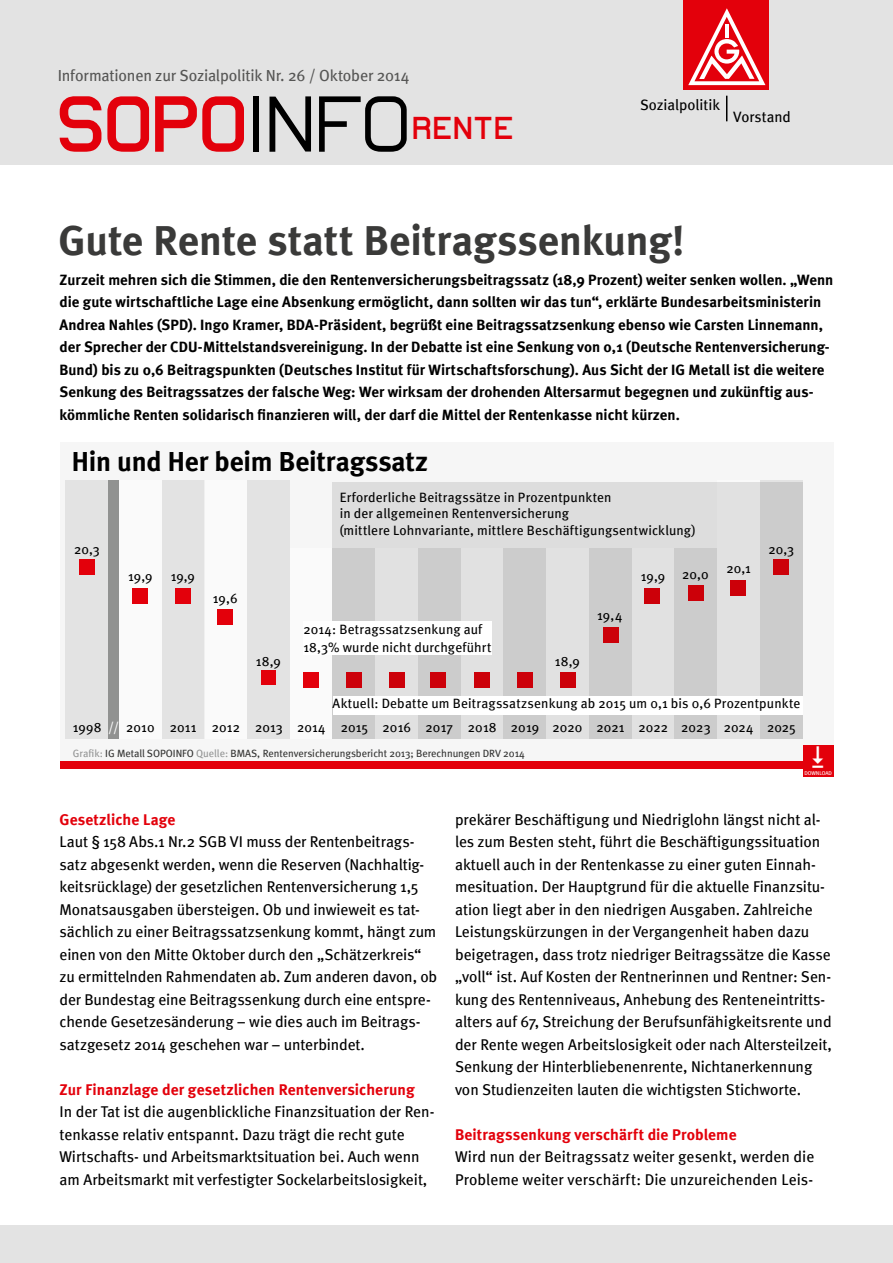
<style>
.page{position:relative;width:893px;height:1263px;background:#fff}
.page>*{position:absolute;margin:0;border:0;box-sizing:border-box;transform-origin:0 0}
.t1{font:79.5px "Lastwaerkbold";color:#e3000b}
.t2{font:700 42px "Meta";color:#3a3a39}
.t3{font:31.5px "Lastwaerkbold";letter-spacing:.025em;color:#e3000b}
.t4{font:700 27.6px "Meta";letter-spacing:-.005em;color:#000}
.t5{font:16.05px "Meta";letter-spacing:-.01em;color:#565655}
.t6{font:15.6px/22.5px "Meta";color:#000}
.t7{font:700 15.6px "Meta";letter-spacing:.005em;color:#e3000b}
.t8{font:700 15px/22.5px "Meta";letter-spacing:.005em;color:#000}
.t9{font:15px "Meta";letter-spacing:-.005em;color:#000}
.t10{font:13.5px/16.5px "Meta";letter-spacing:.01em;color:#000}
.t11{font:13.5px "Meta";color:#fff}
.t12{font:10.5px "Meta";color:#343433}
.t13{font:5.55px "Meta";color:#fff}
.s1{font-family:"Lastwaerkregular";color:#000}
.s2{color:#939494}
</style>
<div class="page">
<div style="left:60px;top:442px;width:773px;height:324px;background:#f6f6f6"></div>
<div style="left:60px;top:761px;width:773px;height:7px;background:#e3000b"></div>
<div style="left:0;top:0;width:893px;height:165px;background:#e3e3e3"></div>
<div style="left:0;top:1226px;width:893px;height:37px;background:#e3e3e3"></div>
<div style="left:66px;top:481px;width:42px;height:258px;background:#e3e3e3"></div>
<div style="left:119px;top:481px;width:43px;height:258px;background:#fff"></div>
<div style="left:108px;top:481px;width:11px;height:258px;background:#919291"></div>
<div style="left:162px;top:481px;width:42px;height:258px;background:#e3e3e3"></div>
<div style="left:204px;top:481px;width:43px;height:258px;background:#fff"></div>
<div style="left:247px;top:481px;width:43px;height:258px;background:#e3e3e3"></div>
<div style="left:290px;top:549px;width:43px;height:190px;background:#fff"></div>
<div style="left:803px;top:745px;width:30px;height:32px;background:#e3000b"></div>
<div style="left:684px;top:0;width:85px;height:89px;background:#e3000b"></div>
<svg style="left:688px;top:8px;width:77px;height:77px"></svg>
<svg style="left:726px;top:96px;width:1px;height:25px"></svg>
<div style="left:79px;top:559px;width:16px;height:16px;background:#e3000b"></div>
<div style="left:132px;top:588px;width:16px;height:16px;background:#e3000b"></div>
<div style="left:175px;top:588px;width:16px;height:16px;background:#e3000b"></div>
<div style="left:217px;top:609px;width:16px;height:16px;background:#e3000b"></div>
<div style="left:262px;top:670px;width:14px;height:15px;background:#e3000b"></div>
<div style="left:303px;top:672px;width:16px;height:16px;background:#e3000b"></div>
<svg style="left:333px;top:482px;width:470px;height:257px;background:#d7d1d1"></svg>
<div style="left:303px;top:621px;width:189px;height:34px;background:#fff"></div>
<div style="left:333px;top:696px;width:469px;height:19px;background:#fff"></div>
<p class="t5" style="left:58px;top:66px;width:353px">Informationen zur Sozialpolitik Nr. 26 / Oktober 2014</p>
<h1 class="t1" style="left:56px;top:73px;width:356px">SOPO<span class="s1">INFO</span></h1>
<p class="t9" style="left:640px;top:96px;width:81px">Sozialpolitik</p>
<h3 class="t3" style="left:412px;top:108px;width:103px">RENTE</h3>
<p class="t9" style="left:733px;top:108px;width:59px">Vorstand</p>
<h2 class="t2" style="left:58px;top:216px;width:628px">Gute Rente statt Beitragssenkung!</h2>
<p class="t8" style="left:60px;top:268px;width:775px">Zurzeit mehren sich die Stimmen, die den Rentenversicherungsbeitragssatz (18,9 Prozent) weiter senken wollen. „Wenn die gute wirtschaftliche Lage eine Absenkung ermöglicht, dann sollten wir das tun“, erklärte Bundesarbeitsministerin Andrea Nahles (SPD). Ingo Kramer, BDA-Präsident, begrüßt eine Beitragssatzsenkung ebenso wie Carsten Linnemann, der Sprecher der CDU-Mittelstandsvereinigung. In der Debatte ist eine Senkung von 0,1 (Deutsche Rentenversicherung-Bund) bis zu 0,6 Beitragspunkten (Deutsches Institut für Wirtschaftsforschung). Aus Sicht der IG Metall ist die weitere Senkung des Beitragssatzes der falsche Weg: Wer wirksam der drohenden Altersarmut begegnen und zukünftig aus&shy;kömmliche Renten solidarisch finanzieren will, der darf die Mittel der Rentenkasse nicht kürzen.</p>
<h3 class="t4" style="left:72px;top:445px;width:358px">Hin und Her beim Beitragssatz</h3>
<p class="t10" style="left:74px;top:541px;width:27px">20,3</p>
<p class="t10" style="left:340px;top:489px;width:357px">Erforderliche Beitragssätze in Prozentpunkten<br>in der allgemeinen Rentenversicherung<br>(mittlere Lohnvariante, mittlere Beschäftigungsentwicklung)</p>
<p class="t10" style="left:128px;top:568px;width:26px">19,9</p>
<p class="t10" style="left:171px;top:568px;width:26px">19,9</p>
<p class="t10" style="left:641px;top:568px;width:26px">19,9</p>
<p class="t10" style="left:682px;top:565px;width:28px">20,0</p>
<p class="t10" style="left:213px;top:590px;width:26px">19,6</p>
<p class="t10" style="left:303px;top:620px;width:190px;line-height:18px">2014: Betragssatzsenkung auf<br>18,3% wurde nicht durchgeführt</p>
<p class="t10" style="left:256px;top:653px;width:27px">18,9</p>
<p class="t10" style="left:555px;top:653px;width:27px">18,9</p>
<p class="t10" style="left:597px;top:607px;width:27px">19,4</p>
<p class="t10" style="left:726px;top:560px;width:26px">20,1</p>
<p class="t10" style="left:768px;top:541px;width:27px">20,3</p>
<p class="t10" style="left:333px;top:695px;width:469px">Aktuell: Debatte um Beitragssatzsenkung ab 2015 um 0,1 bis 0,6 Prozentpunkte</p>
<p class="t11" style="left:108px;top:720px;width:12px">//</p>
<p class="t10" style="left:73px;top:719px;width:30px">1998</p>
<p class="t10" style="left:126px;top:719px;width:30px">2010</p>
<p class="t10" style="left:170px;top:719px;width:627px">2011 2012 2013 2014 2015 2016 2017 2018 2019 2020 2021 2022 2023 2024 2025</p>
<p class="t12" style="left:73px;top:747px;width:454px"><span class="s2">Grafik:</span> IG Metall SOPOINFO <span class="s2">Quelle:</span> BMAS, Rentenversicherungsbericht 2013; Berechnungen DRV 2014</p>
<p class="t13" style="left:804px;top:770px;width:29px">DOWNLOAD</p>
<p class="t7" style="left:60px;top:810px;width:117px">Gesetzliche Lage</p>
<p class="t6" style="left:60px;top:830px;width:379px">Laut § 158 Abs.1 Nr.2 SGB VI muss der Rentenbeitrags&shy;satz abgesenkt werden, wenn die Reserven (Nachhaltig&shy;keitsrücklage) der gesetzlichen Rentenversicherung 1,5<br>Monatsausgaben übersteigen. Ob und inwieweit es tat&shy;sächlich zu einer Beitragssatzsenkung kommt, hängt zum einen von den Mitte Oktober durch den „Schätzerkreis“ zu ermittelnden Rahmendaten ab. Zum anderen davon, ob der Bundestag eine Beitragssenkung durch eine entspre&shy;chende Gesetzesänderung – wie dies auch im Beitrags&shy;satzgesetz 2014 geschehen war – unterbindet.</p>
<p class="t7" style="left:60px;top:1080px;width:357px">Zur Finanzlage der gesetzlichen Rentenversicherung</p>
<p class="t6" style="left:60px;top:1100px;width:376px">In der Tat ist die augenblickliche Finanzsituation der Ren&shy;tenkasse relativ entspannt. Dazu trägt die recht gute Wirtschafts- und Arbeitsmarktsituation bei. Auch wenn am Arbeitsmarkt mit verfestigter Sockelarbeitslosigkeit,</p>
<p class="t6" style="left:455px;top:808px;width:379px">prekärer Beschäftigung und Niedriglohn längst nicht al&shy;les zum Besten steht, führt die Beschäftigungssituation aktuell auch in der Rentenkasse zu einer guten Einnah&shy;mesituation. Der Hauptgrund für die aktuelle Finanzsitu&shy;ation liegt aber in den niedrigen Ausgaben. Zahlreiche Leistungskürzungen in der Vergangenheit haben dazu beigetragen, dass trotz niedriger Beitragssätze die Kasse „voll“ ist. Auf Kosten der Rentnerinnen und Rentner: Sen&shy;kung des Rentenniveaus, Anhebung des Renteneintritts&shy;alters auf 67, Streichung der Berufsunfähigkeitsrente und der Rente wegen Arbeitslosigkeit oder nach Altersteilzeit, Senkung der Hinterbliebenenrente, Nichtanerkennung von Studienzeiten lauten die wichtigsten Stichworte.</p>
<p class="t7" style="left:455px;top:1125px;width:283px">Beitragssenkung verschärft die Probleme</p>
<p class="t6" style="left:455px;top:1145px;width:361px">Wird nun der Beitragssatz weiter gesenkt, werden die<br>Probleme weiter verschärft: Die unzureichenden Leis-</p>
</div>
